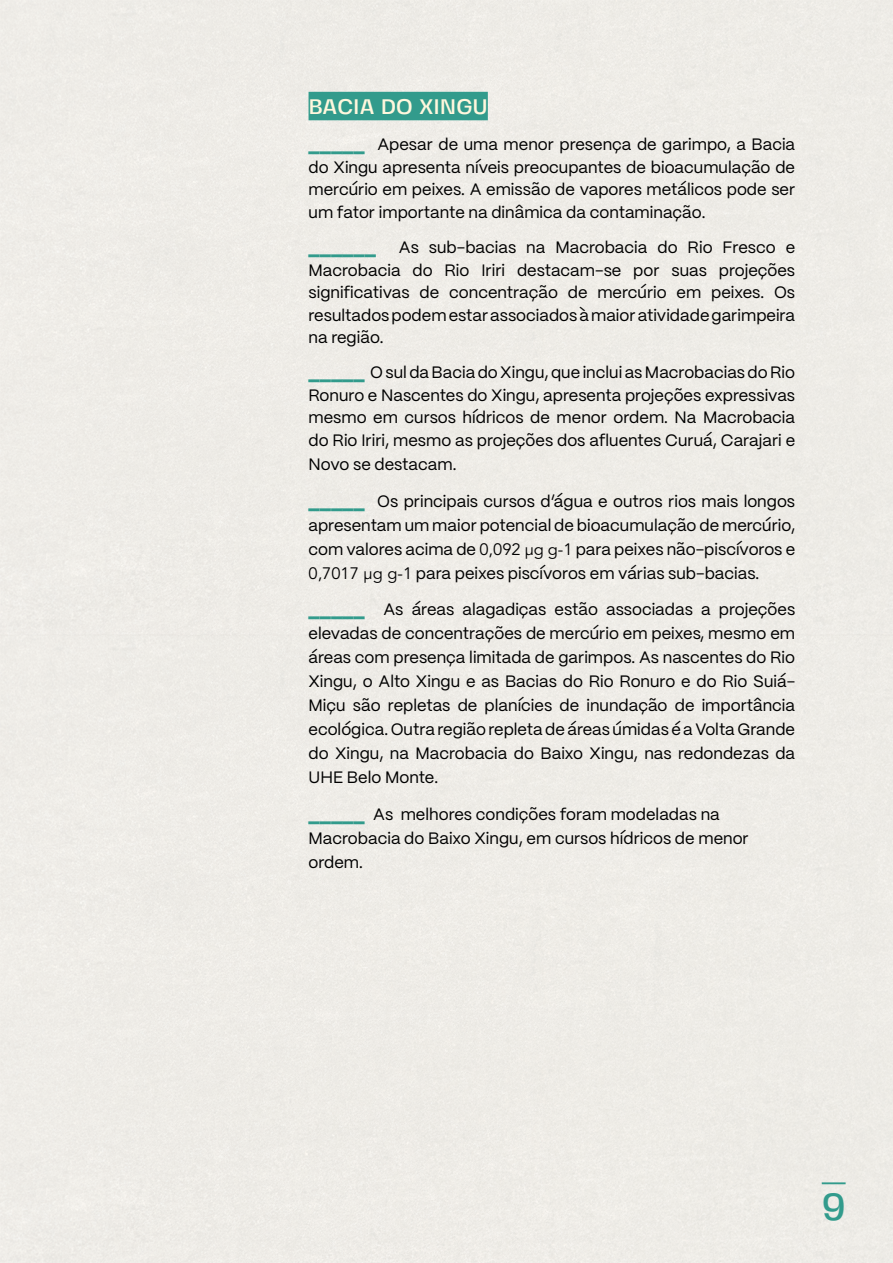
<style>
.page{position:relative;width:893px;height:1263px;background:#fff}
.page>*{position:absolute;margin:0;border:0;box-sizing:border-box;transform-origin:0 0}
.t1{font:500 37.5px "Fivo Sans Modern";color:#329b8c}
.t2{font:500 21px "Fivo Sans Modern";color:#fff7dd}
.t3{font:16.5px/24px "PP Mori";color:#000;text-align:justify}
.s1{font-family:"Syncopate";font-weight:700;font-size:22.5px;color:#329b8c}
.s2{font-family:"Avenir LT Std"}
</style>
<div class="page">
<hr style="left:822px;top:1182px;width:24px;height:2px;background:#329b8c">
<div style="left:309px;top:92px;width:179px;height:28px;background:#329b8c"></div>
<p class="t2" style="left:309px;top:93px;width:181px">BACIA DO XINGU</p>
<p class="t3" style="left:309px;top:132px;width:488px;line-height:22.5px"><span class="s1">_____</span> Apesar de uma menor presença de garimpo, a Bacia do Xingu apresenta níveis preocupantes de bioacumulação de mercúrio em peixes. A emissão de vapores metálicos pode ser um fator importante na dinâmica da contaminação.</p>
<p class="t3" style="left:309px;top:235px;width:488px;line-height:22.5px"><span class="s1">______</span> As sub-bacias na Macrobacia do Rio Fresco e Macrobacia do Rio Iriri destacam-se por suas projeções significativas de concentração de mercúrio em peixes. Os resultados podem estar associados à maior atividade garimpeira na região.</p>
<p class="t3" style="left:309px;top:360px;width:488px;line-height:22.5px"><span class="s1">_____</span> O sul da Bacia do Xingu, que inclui as Macrobacias do Rio Ronuro e Nascentes do Xingu, apresenta projeções expressivas mesmo em cursos hídricos de menor ordem. Na Macrobacia do Rio Iriri, mesmo as projeções dos afluentes Curuá, Carajari e</p>
<p class="t3" style="left:309px;top:451px;width:149px">Novo se destacam.</p>
<p class="t3" style="left:309px;top:488px;width:488px"><span class="s1">_____</span> Os principais cursos d’água e outros rios mais longos apresentam um maior potencial de bioacumulação de mercúrio, com valores acima de <span class="s2">0,092 µg g-1</span> para peixes não-piscívoros e <span class="s2">0,7017 µg g-1</span> para peixes piscívoros em várias sub-bacias.</p>
<p class="t3" style="left:309px;top:597px;width:488px"><span class="s1">_____</span> As áreas alagadiças estão associadas a projeções elevadas de concentrações de mercúrio em peixes, mesmo em áreas com presença limitada de garimpos. As nascentes do Rio Xingu, o Alto Xingu e as Bacias do Rio Ronuro e do Rio Suiá-Miçu são repletas de planícies de inundação de importância ecológica. Outra região repleta de áreas úmidas é a Volta Grande do Xingu, na Macrobacia do Baixo Xingu, nas redondezas da UHE Belo Monte.</p>
<p class="t3" style="left:309px;top:801px;width:442px;text-align:left"><span class="s1">_____</span> As melhores condições foram modeladas na<br>Macrobacia do Baixo Xingu, em cursos hídricos de menor ordem.</p>
<h1 class="t1" style="left:822px;top:1184px;width:25px">9</h1>
</div>
